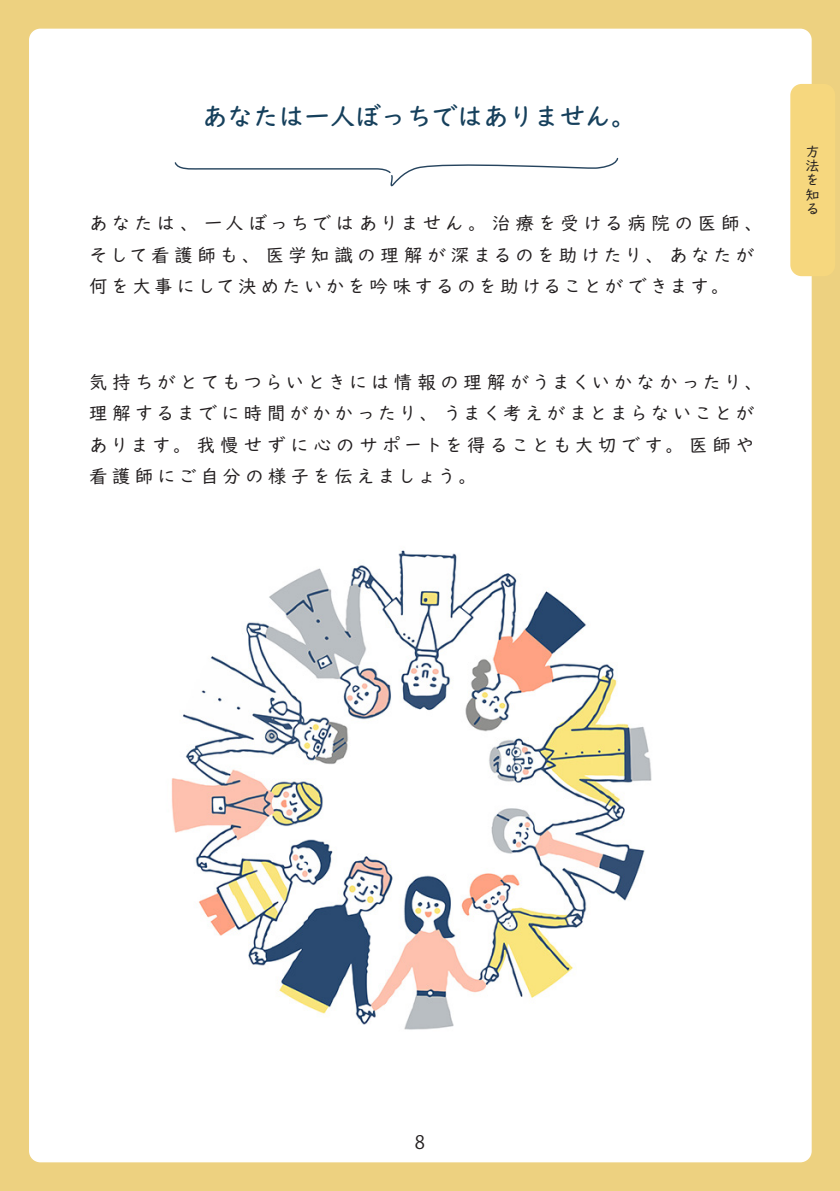
<style>
.page{position:relative;width:840px;height:1191px;background:#fff}
.page>*{position:absolute;margin:0;border:0;box-sizing:border-box;transform-origin:0 0}
.t1{font:500 25.6px "UD Digi Kyokasho Pro";color:#16405c}
.t2{font:18.4px/31.2px "UD Digi Kyokasho Pro N";letter-spacing:.195em;color:#231f20}
.t3{font:18.4px "Koz Go Pr 6 N";color:#231f20}
.t4{font:14.2px/14.2px "UD Digi Kyokasho Pro";color:#231f20}
</style>
<div class="page">
<div style="left:0;top:0;width:839px;height:1191px;background:#edd180"></div>
<div style="left:29px;top:29px;width:782px;height:1133px;background:#fff;border-radius:11px"></div>
<img style="left:171px;top:550px;width:481px;height:480px">
<div style="left:789px;top:84px;width:45px;height:192px;background:#f6d77e;border-radius:11px"></div>
<svg style="left:174px;top:157px;width:445px;height:30px"></svg>
<p class="t1" style="left:202px;top:95px;width:435px">あなたは一人ぼっちではありません。</p>
<p class="t2" style="left:89px;top:207px;width:675px">あなたは、一人ぼっちではありません。治療を受ける病院の医師、そして看護師も、医学知識の理解が深まるのを助けたり、あなたが何を大事にして決めたいかを吟味するのを助けることができます。</p>
<p class="t2" style="left:89px;top:366px;width:675px">気持ちがとてもつらいときには情報の理解がうまくいかなかったり、理解するまでに時間がかかったり、うまく考えがまとまらないことがあります。我慢せずに心のサポートを得ることも大切です。医師や看護師にご自分の様子を伝えましょう。</p>
<p class="t4" style="left:805px;top:144px;width:15px">方法を知る</p>
<p class="t3" style="left:414px;top:1132px;width:12px">8</p>
</div>
